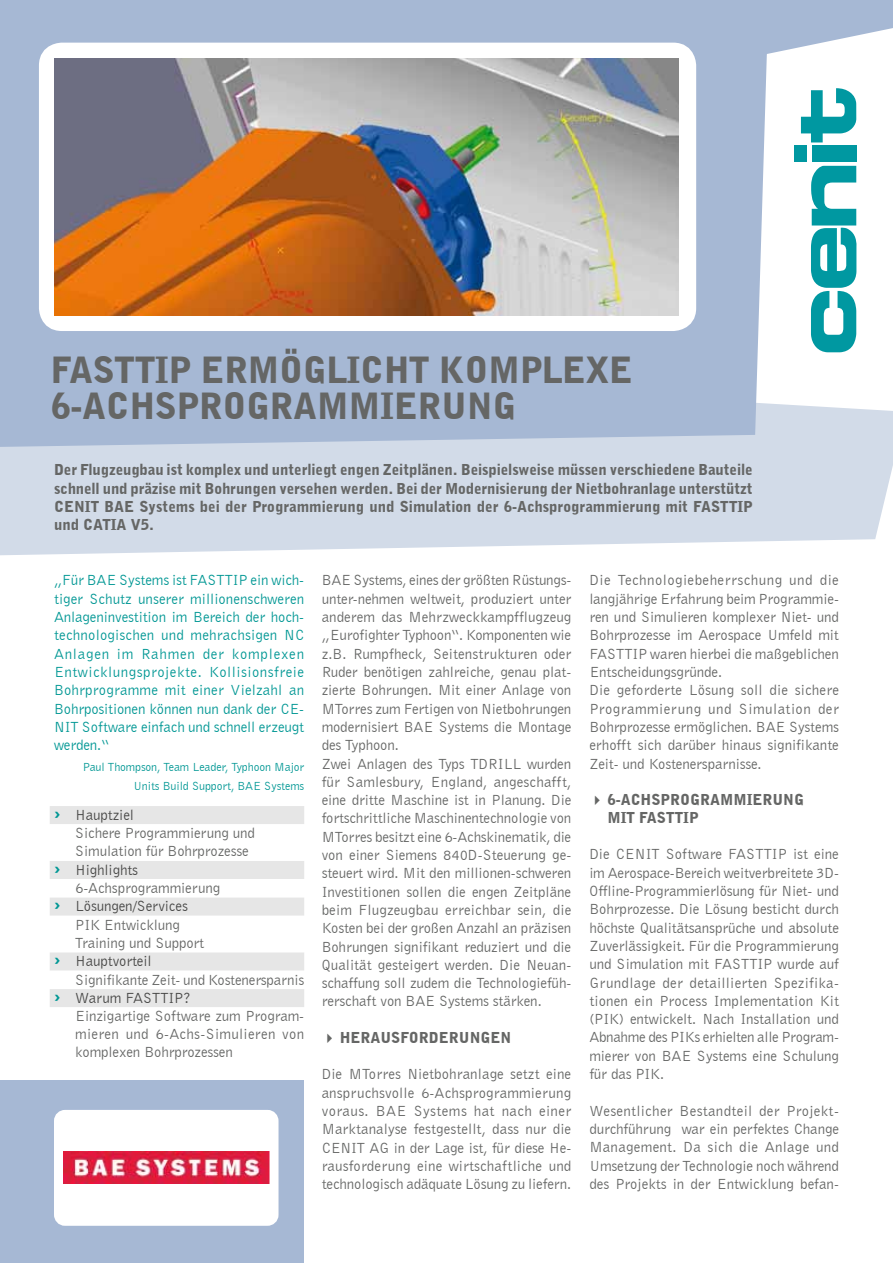
<style>
.page{position:relative;width:893px;height:1263px;background:#fff}
.page>*{position:absolute;margin:0;border:0;box-sizing:border-box;transform-origin:0 0}
.t1{font:900 36px/36px "Bell Gothic BT";letter-spacing:-.01em;color:#656665}
.t2{font:15px/18.3px "Bell Gothic BT";letter-spacing:-.01em;color:#656665;text-align:justify}
.t3{font:900 15px/18.3px "Bell Gothic BT";color:#656665}
.t4{font:15px/18.3px "Bell Gothic BT";letter-spacing:-.01em;color:#009794;text-align:justify}
.t5{font:15px "Bell Gothic BT";letter-spacing:-.01em;color:#464645}
.t6{font:15px "Bell Gothic BT";letter-spacing:.015em;color:#656665}
.t7{font:12px/18.3px "Bell Gothic BT";letter-spacing:-.01em;color:#009794;text-align:right}
.s1{font-weight:900;font-size:19.5px;color:#009794}
</style>
<div class="page">
<svg style="left:0;top:403px;width:893px;height:152px;background:#d5dde9"></svg>
<div style="left:50px;top:806px;width:254px;height:18px;background:#e6e6e6"></div>
<div style="left:50px;top:861px;width:254px;height:18px;background:#e6e6e6"></div>
<div style="left:50px;top:897px;width:254px;height:18px;background:#e6e6e6"></div>
<div style="left:50px;top:952px;width:254px;height:18px;background:#e6e6e6"></div>
<div style="left:50px;top:989px;width:254px;height:18px;background:#e6e6e6"></div>
<div style="left:0;top:201px;width:767px;height:246px;background:#a6b8d4"></div>
<svg style="left:0;top:0;width:893px;height:201px;fill:#a6b8d4"></svg>
<div style="left:794px;top:145px;width:12px;height:16px;background:#0098a1"></div>
<div style="left:812px;top:145px;width:44px;height:16px;background:#0098a1"></div>
<svg style="left:811px;top:166px;width:45px;height:186px"></svg>
<svg style="left:801px;top:88px;width:55px;height:54px"></svg>
<div style="left:0;top:1080px;width:304px;height:183px;background:#a6b8d4"></div>
<div style="left:45px;top:49px;width:645px;height:276px;background:linear-gradient(to right,#fff,#fff);border-radius:17px"></div>
<div style="left:39px;top:43px;width:657px;height:288px;border:12px solid #fff;border-radius:17px"></div>
<div style="left:59px;top:1114px;width:215px;height:107px;background:#fff;border-radius:7px"></div>
<img style="left:64px;top:1151px;width:205px;height:33px">
<div style="left:54px;top:1110px;width:225px;height:116px;border:9px solid #fff;border-radius:7px"></div>
<img style="left:54px;top:59px;width:624px;height:257px">
<h1 class="t1" style="left:51px;top:351px;width:584px">FASTTIP ermöglicht komplexe<br>6-Achsprogrammierung</h1>
<p class="t3" style="left:54px;top:461px;width:700px;text-align:justify">Der Flugzeugbau ist komplex und unterliegt engen Zeitplänen. Beispielsweise müssen verschiedene Bauteile schnell und präzise mit Bohrungen versehen werden. Bei der Modernisierung der N ietbohranlage unterstützt CEN</p>
<p class="t3" style="left:54px;top:497px;width:700px;text-indent:31px">IT BAE Systems bei der Programmierung und Simulation der 6-Achsprogrammierung mit FASTTIP und CATIA V5.</p>
<p class="t4" style="left:54px;top:571px;width:252px">„Für BAE Systems ist FASTTIP ein wich&shy;tiger Schutz unserer millionenschweren Anlageninvestition im Bereich der hoch&shy;technologischen und mehrachsigen NC Anlagen im Rahmen der komplexen Entwicklungsprojekte. Kollisionsfreie Bohrprogramme mit einer Vielzahl an Bohrpositionen können nun dank der CE-NIT Software einfach und schnell erzeugt werden.“</p>
<p class="t7" style="left:83px;top:758px;width:223px">Paul Thompson, Team Leader, Typhoon Major<br>Units Build Support, BAE Systems</p>
<p class="t5" style="left:54px;top:805px;width:82px"><span class="s1">›</span> Hauptziel</p>
<p class="t2" style="left:75px;top:823px;width:181px">Sichere Programmierung und</p>
<p class="t2" style="left:75px;top:842px;width:175px">Simulation für Bohrprozesse</p>
<p class="t5" style="left:54px;top:860px;width:86px"><span class="s1">›</span> Highlights</p>
<p class="t2" style="left:75px;top:878px;width:147px">6-Achsprogrammierung</p>
<p class="t5" style="left:54px;top:897px;width:135px"><span class="s1">›</span> Lösungen/Services</p>
<p class="t2" style="left:75px;top:915px;width:106px">PIK Entwicklung</p>
<p class="t2" style="left:75px;top:933px;width:131px">Training und Support</p>
<p class="t5" style="left:54px;top:952px;width:99px"><span class="s1">›</span> Hauptvorteil</p>
<p class="t2" style="left:75px;top:970px;width:230px">Signifikante Zeit- und Kostenersparnis</p>
<p class="t5" style="left:54px;top:988px;width:138px"><span class="s1">›</span> Warum FASTTIP?</p>
<p class="t2" style="left:75px;top:1006px;width:231px">Einzigartige Software zum Program-</p>
<p class="t6" style="left:75px;top:1025px;width:230px">mieren und 6-Achs-Simulieren von</p>
<p class="t2" style="left:75px;top:1043px;width:159px">komplexen Bohrprozessen</p>
<p class="t2" style="left:322px;top:571px;width:251px;text-align:left">BAE Systems, eines der größten Rüstungs&shy;unter-nehmen weltweit, produziert unter anderem das Mehrzweckkampfflugzeug „Eurofighter Typhoon“. Komponenten wie z.B. Rumpfheck, Seitenstrukturen oder Ruder benötigen zahlreiche, genau plat&shy;zierte Bohrungen. Mit einer Anlage von MTorres zum Fertigen von Nietbohrungen modernisiert BAE Systems die Montage des Typhoon.<br>Zwei Anlagen des Typs TDRILL wurden für Samlesbury, England, angeschafft, eine dritte Maschine ist in Planung. Die fortschrittliche Maschinentechnologie von MTorres besitzt eine 6-Achskinematik, die von einer Siemens 840D-Steuerung ge&shy;steuert wird. Mit den millionen-schweren Investitionen sollen die engen Zeitpläne beim Flugzeugbau erreichbar sein, die Kosten bei der großen Anzahl an präzisen Bohrungen signifikant reduziert und die Qualität gesteigert werden. Die Neuan&shy;schaffung soll zudem die Technologiefüh&shy;rerschaft von BAE Systems stärken.</p>
<p class="t3" style="left:340px;top:1028px;width:173px">H erausforderungen</p>
<p class="t2" style="left:322px;top:1065px;width:251px">Die MTorres Nietbohranlage setzt eine anspruchsvolle 6-Achsprogrammierung voraus. BAE Systems hat nach einer Marktanalyse festgestellt, dass nur die CENIT AG in der Lage ist, für diese He&shy;rausforderung eine wirtschaftliche und technologisch adäquate Lösung zu liefern.</p>
<p class="t2" style="left:589px;top:571px;width:251px;text-align:left">Die Technologiebeherrschung und die langjährige Erfahrung beim Programmie&shy;ren und Simulieren komplexer Niet- und Bohrprozesse im Aerospace Umfeld mit FASTTIP waren hierbei die maßgeblichen Entscheidungsgründe.<br>Die geforderte Lösung soll die sichere Programmierung und Simulation der Bohrprozesse ermöglichen. BAE Systems erhofft sich darüber hinaus signifikante Zeit- und Kostenersparnisse.</p>
<p class="t3" style="left:607px;top:790px;width:198px">6-Achsprogrammierung mit FASTTIP</p>
<p class="t2" style="left:589px;top:845px;width:251px">Die CENIT Software FASTTIP ist eine im Aerospace-Bereich weitverbreitete 3D-Offline-Programmierlösung für Niet- und Bohrprozesse. Die Lösung besticht durch höchste Qualitätsansprüche und absolute Zuverlässigkeit. Für die Programmierung und Simulation mit FASTTIP wurde auf Grundlage der detaillierten Spezifika&shy;tionen ein Process Implementation Kit (PIK) entwickelt. Nach Installation und Abnahme des PIKs erhielten alle Program&shy;mierer von BAE Systems eine Schulung für das PIK.</p>
<p class="t2" style="left:589px;top:1101px;width:251px">Wesentlicher Bestandteil der Projekt&shy;durchführung war ein perfektes Change Management. Da sich die Anlage und Umsetzung der Technologie noch während des Projekts in der Entwicklung befan-</p>
</div>
